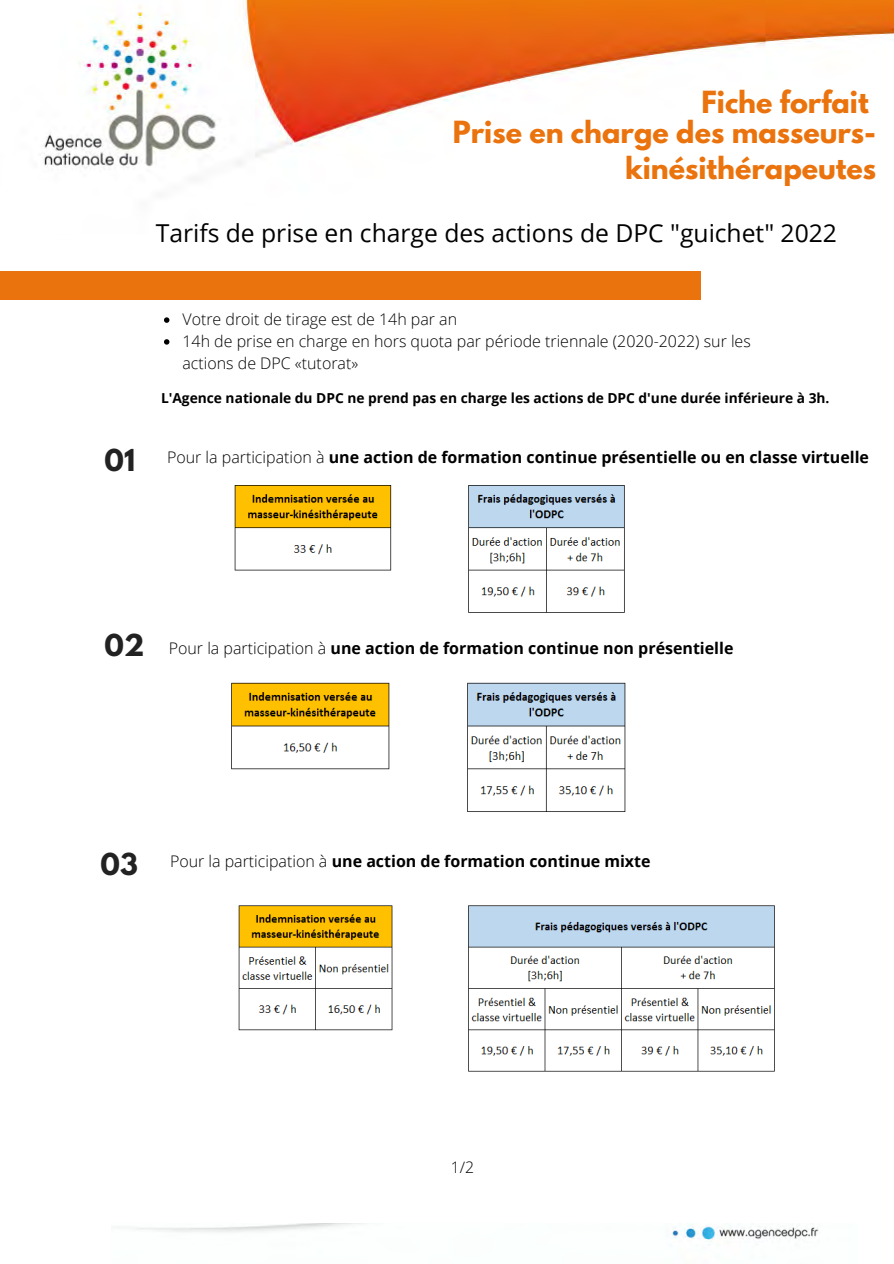
<style>
.page{position:relative;width:894px;height:1264px;background:#fff}
.page>*{position:absolute;margin:0;border:0;box-sizing:border-box;transform-origin:0 0}
.t1{font:700 27px/36px "League Spartan";color:#ea730d;text-align:right}
.t2{font:700 26.7px "League Spartan";color:#222}
.t3{font:24.6px "Open Sans";color:#000}
.t4{font:700 16.05px "Open Sans";color:#000}
.t5{font:300 16.05px/21.8px "Open Sans";color:#000}
.t6{font:300 15.75px "Open Sans";color:#000}
.t7{font:700 13.8px "Open Sans";color:#000}
.s1{font-weight:300}
</style>
<div class="page">
<img style="left:116px;top:1223px;width:703px;height:23px">
<div style="left:0;top:271px;width:700px;height:28px;background:#ea730d"></div>
<img style="left:44px;top:0;width:849px;height:169px">
<img style="left:234px;top:485px;width:391px;height:128px">
<img style="left:231px;top:682px;width:395px;height:130px">
<img style="left:238px;top:905px;width:537px;height:167px">
<svg style="left:164px;top:317px;width:5px;height:6px"></svg>
<svg style="left:164px;top:339px;width:5px;height:5px"></svg>
<p class="t1" style="left:701px;top:87px;width:169px">Fiche forfait</p>
<p class="t1" style="left:452px;top:118px;width:425px">Prise en charge des masseurs&shy;kinésithérapeutes</p>
<p class="t3" style="left:156px;top:216px;width:682px">Tarifs de prise en charge des actions de DPC "guichet" 2022</p>
<p class="t2" style="left:104px;top:447px;width:32px">01</p>
<p class="t5" style="left:182px;top:308px;width:276px">Votre droit de tirage est de 14h par an</p>
<p class="t5" style="left:182px;top:330px;width:569px">14h de prise en charge en hors quota par période triennale (2020-2022) sur les actions de DPC «tutorat»</p>
<p class="t7" style="left:161px;top:388px;width:669px">L'Agence nationale du DPC ne prend pas en charge les actions de DPC d'une durée inférieure à 3h.</p>
<p class="t4" style="left:167px;top:445px;width:703px"><span class="s1">Pour la participation à</span> une action de formation continue présentielle ou en classe virtuelle</p>
<p class="t2" style="left:104px;top:631px;width:41px">02</p>
<p class="t4" style="left:169px;top:637px;width:566px"><span class="s1">Pour la participation à</span> une action de formation continue non présentielle</p>
<p class="t2" style="left:100px;top:851px;width:39px">03</p>
<p class="t4" style="left:170px;top:850px;width:482px"><span class="s1">Pour la participation à</span> une action de formation continue mixte</p>
<p class="t6" style="left:450px;top:1156px;width:25px">1/2</p>
</div>
